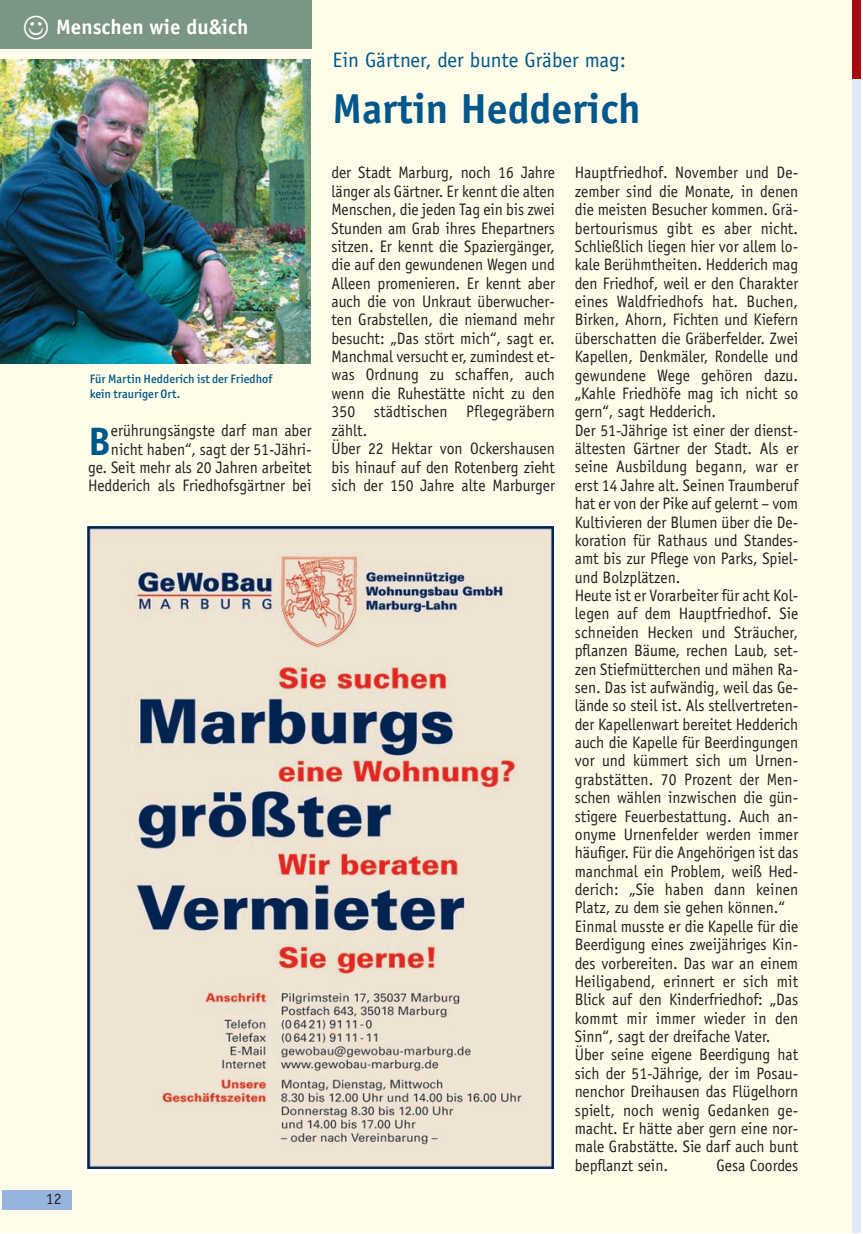
<style>
.page{position:relative;width:863px;height:1234px;background:#fff}
.page>*{position:absolute;margin:0;border:0;box-sizing:border-box;transform-origin:0 0}
.t1{font:700 42px "Officina Sans";color:#00578b}
.t2{font:700 39.73px "Officina Sans";color:#00578b}
.t3{font:21px "Officina Sans";color:#00578b}
.t4{font:700 21px "Officina Sans";color:#fff}
.t5{font:16.62px/18.4px "Officina Sans";color:#231f20;scale:.94 1}
.t6{font:15.75px "Officina Sans";color:#231f20}
.t7{font:500 12.25px/15.8px "Officina San ITC";color:#00578b}
</style>
<div class="page">
<div style="left:0;top:0;width:852px;height:1232px;background:#fffde9"></div>
<img style="left:0;top:59px;width:311px;height:305px">
<img style="left:87px;top:527px;width:467px;height:641px">
<div style="left:852px;top:0;width:9px;height:1232px;background:#deebf7"></div>
<div style="left:852px;top:0;width:9px;height:78px;background:#a70b12"></div>
<div style="left:2px;top:1189px;width:70px;height:20px;background:#95b5de"></div>
<div style="left:0;top:0;width:311px;height:48px;background:#7b9682"></div>
<p class="t4" style="left:23px;top:19px;width:227px">☺ Menschen wie du&amp;ich</p>
<p class="t7" style="left:90px;top:372px;width:184px">Für Martin Hedderich ist der Friedhof kein trauriger Ort.</p>
<p class="t5" style="left:88px;top:423px;width:239px;text-align:right">erührungsängste darf man aber nicht haben“, sagt der 51-Jähri&shy;ge. Seit mehr als 20 Jahren arbeitet Hedderich als Friedhofsgärtner bei</p>
<p class="t2" style="left:88px;top:426px;width:24px">B</p>
<p class="t6" style="left:46px;top:1192px;width:17px">12</p>
<p class="t3" style="left:333px;top:52px;width:295px">Ein Gärtner, der bunte Gräber mag:</p>
<p class="t1" style="left:333px;top:93px;width:310px">Martin Hedderich</p>
<p class="t5" style="left:331px;top:165px;width:239px">der Stadt Marburg, noch 16 Jahre länger als Gärtner. Er kennt die alten<br>Menschen, die jeden Tag ein bis zwei<br>Stunden am Grab ihres Ehepartners sitzen. Er kennt die Spaziergänger, die auf den gewundenen Wegen und<br>Alleen promenieren. Er kennt aber auch die von Unkraut überwucher&shy;ten Grabstellen, die niemand mehr besucht: „Das stört mich“, sagt er.<br>Manchmal versucht er, zumindest et&shy;was Ordnung zu schaffen, auch wenn die Ruhestätte nicht zu den<br>350 städtischen Pflegegräbern zählt.<br>Über 22 Hektar von Ockershausen bis hinauf auf den Rotenberg zieht sich der 150 Jahre alte Marburger</p>
<p class="t5" style="left:575px;top:165px;width:239px">Hauptfriedhof. November und De&shy;zember sind die Monate, in denen die meisten Besucher kommen. Grä&shy;bertourismus gibt es aber nicht.<br>Schließlich liegen hier vor allem lo&shy;kale Berühmtheiten. Hedderich mag den Friedhof, weil er den Charakter eines Waldfriedhofs hat. Buchen, Birken, Ahorn, Fichten und Kiefern überschatten die Gräberfelder. Zwei Kapellen, Denkmäler, Rondelle und gewundene Wege gehören dazu. „Kahle Friedhöfe mag ich nicht so gern“, sagt Hedderich.<br>Der 51-Jährige ist einer der dienst&shy;ältesten Gärtner der Stadt. Als er seine Ausbildung begann, war er erst 14 Jahre alt. Seinen Traumberuf hat er von der Pike auf gelernt – vom Kultivieren der Blumen über die De&shy;koration für Rathaus und Standes&shy;amt bis zur Pflege von Parks, Spiel&shy;und Bolzplätzen.<br>Heute ist er Vorarbeiter für acht Kol&shy;legen auf dem Hauptfriedhof. Sie schneiden Hecken und Sträucher, pflanzen Bäume, rechen Laub, set&shy;zen Stiefmütterchen und mähen Ra&shy;sen. Das ist aufwändig, weil das Ge&shy;lände so steil ist. Als stellvertreten&shy;der Kapellenwart bereitet Hedderich auch die Kapelle für Beerdingungen vor und kümmert sich um Urnen&shy;grabstätten. 70 Prozent der Men&shy;schen wählen inzwischen die gün&shy;stigere Feuerbestattung. Auch an&shy;onyme Urnenfelder werden immer häufiger. Für die Angehörigen ist das manchmal ein Problem, weiß Hed&shy;derich: „Sie haben dann keinen Platz, zu dem sie gehen können.“ Einmal musste er die Kapelle für die Beerdigung eines zweijähriges Kin&shy;des vorbereiten. Das war an einem Heiligabend, erinnert er sich mit Blick auf den Kinderfriedhof: „Das kommt mir immer wieder in den Sinn“, sagt der dreifache Vater.<br>Über seine eigene Beerdigung hat sich der 51-Jährige, der im Posau&shy;nenchor Dreihausen das Flügelhorn spielt, noch wenig Gedanken ge&shy;macht. Er hätte aber gern eine nor&shy;male Grabstätte. Sie darf auch bunt bepflanzt sein.</p>
<p class="t5" style="left:716px;top:1157px;width:88px">Gesa Coordes</p>
</div>
